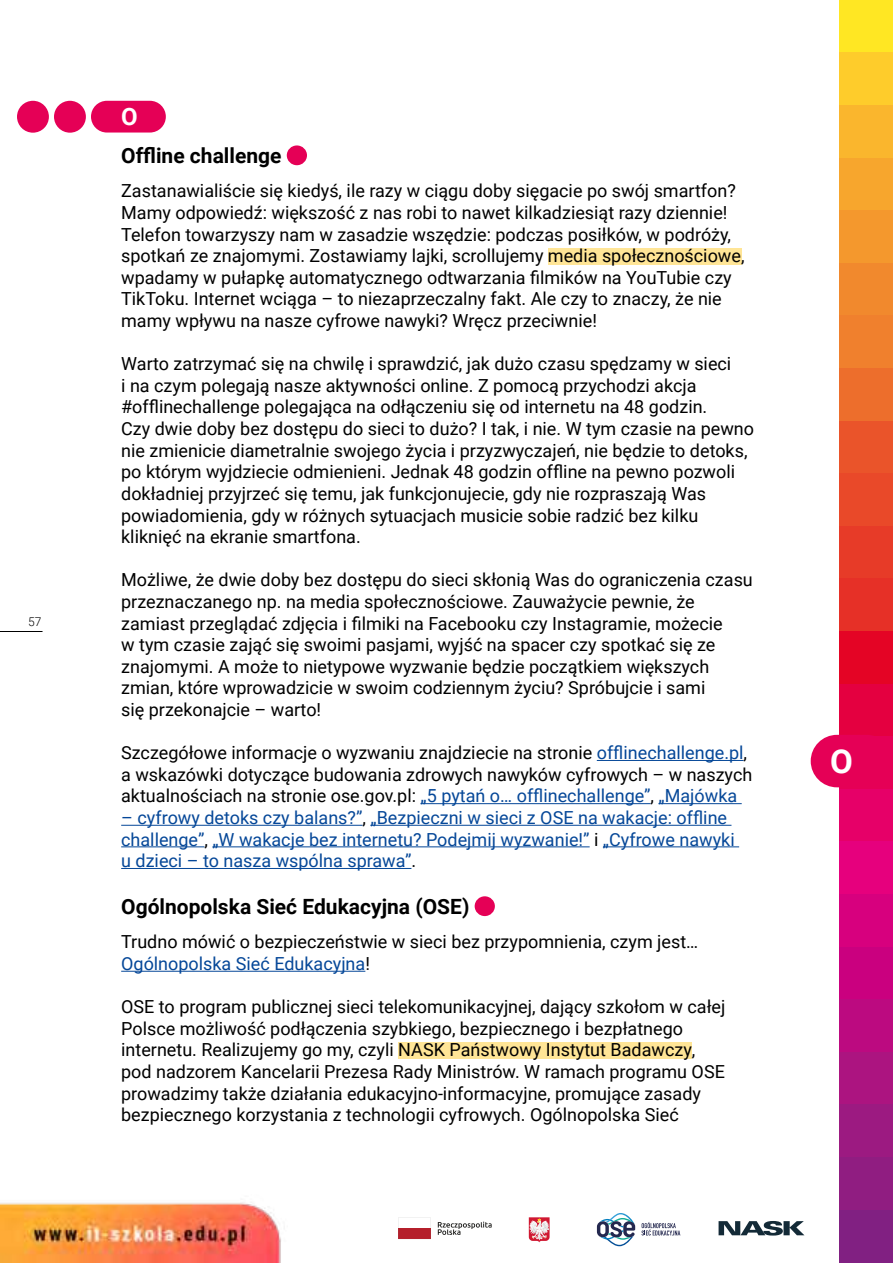
<style>
.page{position:relative;width:893px;height:1263px;background:#fff}
.page>*{position:absolute;margin:0;border:0;box-sizing:border-box;transform-origin:0 0}
.t1{font:700 33px "Roboto";color:#fff}
.t2{font:700 24px "Roboto";color:#fff}
.t3{font:700 21px "Roboto";color:#000}
.t4{font:18px/21.6px "Roboto";color:#000}
.t5{font:18px/21.6px "Roboto";color:#054798}
.t6{font:300 12px "Roboto";color:#000}
.s1{color:#054798}
.s2{color:#000}
</style>
<div class="page">
<img style="left:1px;top:1184px;width:839px;height:79px">
<svg style="left:719px;top:1221px;width:85px;height:14px"></svg>
<svg style="left:438px;top:1221px;width:54px;height:14px"></svg>
<svg style="left:398px;top:1217px;width:33px;height:22px"></svg>
<svg style="left:642px;top:1222px;width:38px;height:13px"></svg>
<svg style="left:597px;top:1213px;width:39px;height:33px"></svg>
<svg style="left:529px;top:1217px;width:21px;height:25px"></svg>
<div style="left:840px;top:1243px;width:53px;height:20px;background:#812082"></div>
<hr style="left:0;top:631px;width:43px;height:1px;background:#000">
<div style="left:91px;top:101px;width:75px;height:32px;background:#e50056;border-radius:16px"></div>
<div style="left:54px;top:101px;width:32px;height:32px;background:#e50056;border-radius:50%"></div>
<div style="left:17px;top:101px;width:32px;height:32px;background:#e50056;border-radius:50%"></div>
<div style="left:840px;top:0;width:53px;height:53px;background:#ffe723"></div>
<div style="left:840px;top:53px;width:53px;height:52px;background:#fecc2b"></div>
<div style="left:840px;top:105px;width:53px;height:53px;background:#fab62d"></div>
<div style="left:840px;top:158px;width:53px;height:52px;background:#f7a62d"></div>
<div style="left:840px;top:210px;width:53px;height:53px;background:#f4982d"></div>
<div style="left:840px;top:263px;width:53px;height:53px;background:#f1892d"></div>
<div style="left:840px;top:316px;width:53px;height:52px;background:#f0802d"></div>
<div style="left:840px;top:368px;width:53px;height:53px;background:#ed6e2c"></div>
<div style="left:840px;top:421px;width:53px;height:52px;background:#ea542a"></div>
<div style="left:840px;top:473px;width:53px;height:53px;background:#e94929"></div>
<div style="left:840px;top:526px;width:53px;height:53px;background:#e73b28"></div>
<div style="left:840px;top:579px;width:53px;height:52px;background:#e63027"></div>
<div style="left:840px;top:631px;width:53px;height:53px;background:#e40425"></div>
<div style="left:840px;top:684px;width:53px;height:52px;background:#e40040"></div>
<div style="left:840px;top:736px;width:53px;height:53px;background:#e50056"></div>
<div style="left:840px;top:789px;width:53px;height:53px;background:#e60068"></div>
<div style="left:840px;top:842px;width:53px;height:52px;background:#e6007d"></div>
<div style="left:840px;top:894px;width:53px;height:53px;background:#d7007e"></div>
<div style="left:840px;top:947px;width:53px;height:52px;background:#ca007f"></div>
<div style="left:840px;top:999px;width:53px;height:53px;background:#bc0a80"></div>
<div style="left:840px;top:1052px;width:53px;height:53px;background:#ac1480"></div>
<div style="left:840px;top:1105px;width:53px;height:52px;background:#9c1a81"></div>
<div style="left:840px;top:1157px;width:53px;height:53px;background:#901d81"></div>
<div style="left:840px;top:1210px;width:53px;height:52px;background:#812082"></div>
<hr style="left:597px;top:760px;width:147px;height:1px;background:#054798">
<hr style="left:421px;top:803px;width:230px;height:1px;background:#054798">
<hr style="left:658px;top:803px;width:84px;height:1px;background:#054798">
<hr style="left:121px;top:825px;width:241px;height:1px;background:#054798">
<hr style="left:370px;top:825px;width:361px;height:1px;background:#054798">
<hr style="left:121px;top:846px;width:83px;height:1px;background:#054798">
<hr style="left:212px;top:846px;width:378px;height:1px;background:#054798">
<hr style="left:603px;top:846px;width:136px;height:1px;background:#054798">
<hr style="left:121px;top:868px;width:290px;height:1px;background:#054798">
<hr style="left:121px;top:971px;width:244px;height:1px;background:#054798">
<div style="left:287px;top:145px;width:20px;height:20px;background:#e50056;border-radius:50%"></div>
<div style="left:548px;top:248px;width:193px;height:16px;background:#ffe596"></div>
<div style="left:475px;top:896px;width:20px;height:20px;background:#e50056;border-radius:50%"></div>
<div style="left:398px;top:1042px;width:294px;height:16px;background:#ffe596"></div>
<div style="left:811px;top:735px;width:82px;height:52px;background:#e50056;border-radius:26px"></div>
<p class="t6" style="left:28px;top:614px;width:15px">57</p>
<h2 class="t2" style="left:121px;top:100px;width:18px">O</h2>
<p class="t3" style="left:121px;top:141px;width:162px">Offline challenge</p>
<p class="t4" style="left:121px;top:180px;width:625px">Zastanawialiście się kiedyś, ile razy w ciągu doby sięgacie po swój smartfon?<br>Mamy odpowiedź: większość z nas robi to nawet kilkadziesiąt razy dziennie!<br>Telefon towarzyszy nam w zasadzie wszędzie: podczas posiłków, w podróży, spotkań ze znajomymi. Zostawiamy lajki, scrollujemy media społecznościowe, wpadamy w pułapkę automatycznego odtwarzania filmików na YouTubie czy TikToku. Internet wciąga – to niezaprzeczalny fakt. Ale czy to znaczy, że nie mamy wpływu na nasze cyfrowe nawyki? Wręcz przeciwnie!</p>
<p class="t4" style="left:121px;top:352px;width:634px">Warto zatrzymać się na chwilę i sprawdzić, jak dużo czasu spędzamy w sieci<br>i na czym polegają nasze aktywności online. Z pomocą przychodzi akcja #offlinechallenge polegająca na odłączeniu się od internetu na 48 godzin.<br>Czy dwie doby bez dostępu do sieci to dużo? I tak, i nie. W tym czasie na pewno nie zmienicie diametralnie swojego życia i przyzwyczajeń, nie będzie to detoks, po którym wyjdziecie odmienieni. Jednak 48 godzin offline na pewno pozwoli dokładniej przyjrzeć się temu, jak funkcjonujecie, gdy nie rozpraszają Was powiadomienia, gdy w różnych sytuacjach musicie sobie radzić bez kilku kliknięć na ekranie smartfona.</p>
<p class="t4" style="left:121px;top:568px;width:633px">Możliwe, że dwie doby bez dostępu do sieci skłonią Was do ograniczenia czasu przeznaczanego np. na media społecznościowe. Zauważycie pewnie, że zamiast przeglądać zdjęcia i filmiki na Facebooku czy Instagramie, możecie<br>w tym czasie zająć się swoimi pasjami, wyjść na spacer czy spotkać się ze znajomymi. A może to nietypowe wyzwanie będzie początkiem większych zmian, które wprowadzicie w swoim codziennym życiu? Spróbujcie i sami<br>się przekonajcie – warto!</p>
<p class="t4" style="left:121px;top:741px;width:633px">Szczegółowe informacje o wyzwaniu znajdziecie na stronie <span class="s1">offlinechallenge.pl</span>, a wskazówki dotyczące budowania zdrowych nawyków cyfrowych – w naszych aktualnościach na stronie ose.gov.pl: <span class="s1">„5 pytań o… offlinechallenge”</span>, <span class="s1">„Majówka</span></p>
<p class="t5" style="left:121px;top:806px;width:615px">– cyfrowy detoks czy balans?”<span class="s2">,</span> „Bezpieczni w sieci z OSE na wakacje: offline challenge”<span class="s2">,</span> „W wakacje bez internetu? Podejmij wyzwanie!” <span class="s2">i</span> „Cyfrowe nawyki u dzieci – to nasza wspólna sprawa”<span class="s2">.</span></p>
<p class="t3" style="left:121px;top:892px;width:350px">Ogólnopolska Sieć Edukacyjna (OSE)</p>
<p class="t4" style="left:121px;top:930px;width:579px">Trudno mówić o bezpieczeństwie w sieci bez przypomnienia, czym jest…<br><span class="s1">Ogólnopolska Sieć Edukacyjna</span>!</p>
<p class="t4" style="left:121px;top:995px;width:606px">OSE to program publicznej sieci telekomunikacyjnej, dający szkołom w całej Polsce możliwość podłączenia szybkiego, bezpiecznego i bezpłatnego internetu. Realizujemy go my, czyli NASK Państwowy Instytut Badawczy, pod nadzorem Kancelarii Prezesa Rady Ministrów. W ramach programu OSE prowadzimy także działania edukacyjno-informacyjne, promujące zasady bezpiecznego korzystania z technologii cyfrowych. Ogólnopolska Sieć</p>
<h1 class="t1" style="left:830px;top:738px;width:24px">O</h1>
</div>
